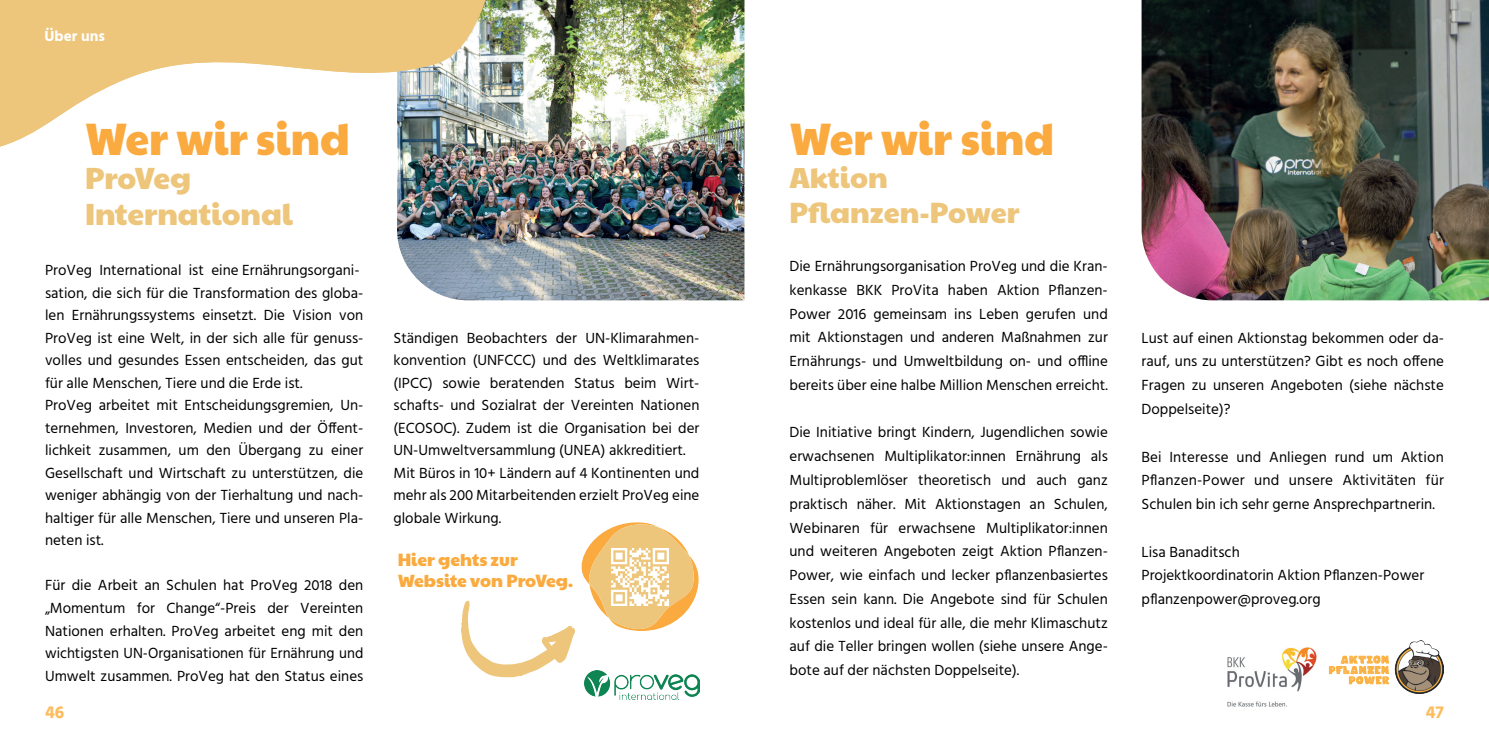
<style>
.page{position:relative;width:1489px;height:745px;background:#fff}
.page>*{position:absolute;margin:0;border:0;box-sizing:border-box;transform-origin:0 0}
.t1{font:45px "Paytone One";color:#faaa3e;scale:.95 1}
.t2{font:30px/36px "Paytone One";color:#edc67c}
.t3{font:28.75px/34.5px "Paytone One";color:#edc67c}
.t4{font:17.5px/21px "Paytone One";color:#faaa3e}
.t5{font:700 17.5px "Hind";color:#fcbc5d}
.t6{font:15px/22.5px "Hind";color:#000;text-align:justify}
.t7{font:700 15px "Hind";color:#fff}
</style>
<div class="page">
<img style="left:1141px;top:0;width:347px;height:300px">
<img style="left:1328px;top:640px;width:115px;height:53px">
<img style="left:1227px;top:647px;width:89px;height:58px">
<img style="left:397px;top:0;width:347px;height:300px">
<svg style="left:461px;top:522px;width:238px;height:155px"></svg>
<svg style="left:0;top:0;width:499px;height:162px"></svg>
<img style="left:585px;top:670px;width:114px;height:29px">
<img style="left:612px;top:548px;width:56px;height:57px">
<p class="t7" style="left:45px;top:27px;width:62px">Über uns</p>
<h1 class="t1" style="left:85px;top:100px;width:280px">Wer wir sind</h1>
<h1 class="t1" style="left:789px;top:100px;width:280px">Wer wir sind</h1>
<h2 class="t2" style="left:85px;top:159px;width:209px">ProVeg<br>International</h2>
<p class="t6" style="left:45px;top:259px;width:320px;text-align:left">ProVeg International ist eine Ernährungsorgani&shy;sation, die sich fü r die Transformation des globa&shy;len Ernä hrungssystems einsetzt. Die Vision von ProVeg ist eine Welt, in der sich alle für genuss&shy;volles und gesundes Essen entscheiden, das gut für alle Menschen, Tiere und die Erde ist.<br>ProVeg arbeitet mit Entscheidungsgremien, Un&shy;ternehmen, Investoren, Medien und der Öffent&shy;lichkeit zusammen, um den Übergang zu einer Gesellschaft und Wirtschaft zu unterstützen, die weniger abhängig von der Tierhaltung und nach&shy;haltiger für alle Menschen, Tiere und unseren Pla&shy;neten ist.</p>
<p class="t6" style="left:45px;top:574px;width:320px">Für die Arbeit an Schulen hat ProVeg 2018 den „Momentum for Change“-Preis der Vereinten Nationen erhalten. ProVeg arbeitet eng mit den wichtigsten UN-Organisationen fü r Ernährung und Umwelt zusammen. ProVeg hat den Status eines</p>
<p class="t6" style="left:393px;top:327px;width:307px;text-align:left">Ständigen Beobachters der UN-Klimarahmen&shy;konvention (UNFCCC) und des Weltklimarates (IPCC) sowie beratenden Status beim Wirt&shy;schafts- und Sozialrat der Vereinten Nationen (ECOSOC). Zudem ist die Organisation bei der UN-Umweltversammlung (UNEA) akkreditiert.<br>Mit Bü ros in 10+ Lä ndern auf 4 Kontinenten und mehr als 200 Mitarbeitenden erzielt ProVeg eine globale Wirkung.</p>
<p class="t4" style="left:398px;top:548px;width:177px">Hier gehts zur<br>Website von ProVeg.</p>
<h3 class="t3" style="left:789px;top:158px;width:232px">Aktion<br>Pflanzen-Power</h3>
<p class="t6" style="left:789px;top:255px;width:320px;line-height:23.8px">Die Ernährungsorganisation ProVeg und die Kran&shy;kenkasse BKK ProVita haben Aktion Pflanzen-Power 2016 gemeinsam ins Leben gerufen und mit Aktionstagen und anderen Maßnahmen zur Ernährungs- und Umweltbildung on- und offline bereits über eine halbe Million Menschen erreicht.</p>
<p class="t6" style="left:789px;top:421px;width:320px;line-height:23.8px">Die Initiative bringt Kindern, Jugendlichen sowie erwachsenen Multiplikator:innen Ernährung als Multiproblemlöser theoretisch und auch ganz praktisch näher. Mit Aktionstagen an Schulen, Webinaren für erwachsene Multiplikator:innen und weiteren Angeboten zeigt Aktion Pflanzen-Power, wie einfach und lecker pflanzenbasiertes Essen sein kann. Die Angebote sind für Schulen kostenlos und ideal für alle, die mehr Klimaschutz auf die Teller bringen wollen (siehe unsere Ange&shy;bote auf der nächsten Doppelseite).</p>
<p class="t6" style="left:1141px;top:326px;width:304px;line-height:23.8px">Lust auf einen Aktionstag bekommen oder da&shy;rauf, uns zu unterstützen? Gibt es noch offene Fragen zu unseren Angeboten (siehe nächste Doppelseite)?</p>
<p class="t6" style="left:1141px;top:445px;width:304px;line-height:23.8px">Bei Interesse und Anliegen rund um Aktion Pflanzen-Power und unsere Aktivitäten für Schulen bin ich sehr gerne Ansprechpartnerin.</p>
<p class="t6" style="left:1141px;top:540px;width:284px;line-height:23.8px;text-align:left">Lisa Banaditsch<br>Projektkoordinatorin Aktion Pflanzen-Power pflanzenpower@proveg.org</p>
<p class="t5" style="left:45px;top:701px;width:21px">46</p>
<p class="t5" style="left:1425px;top:701px;width:20px">47</p>
</div>
